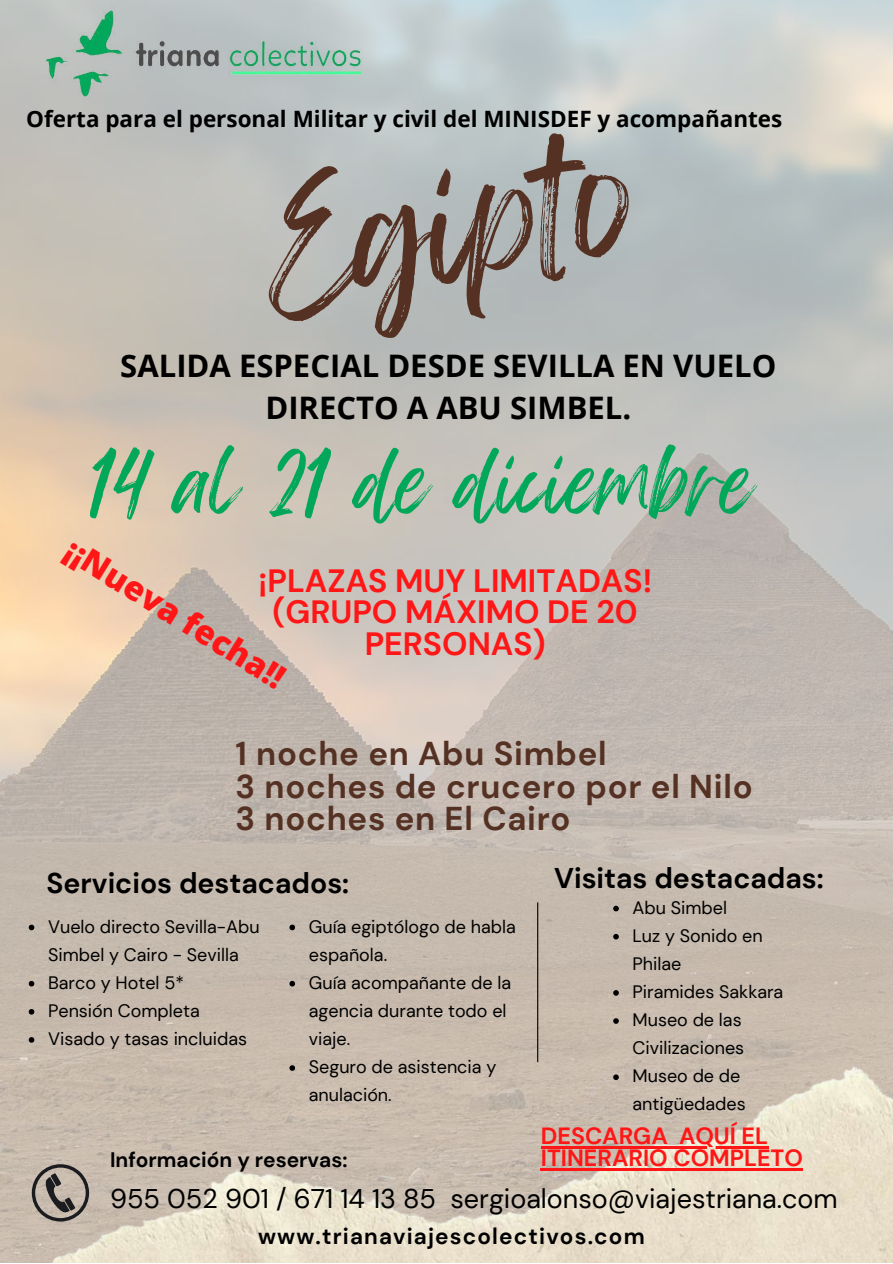
<style>
.page{position:relative;width:893px;height:1264px;background:#fff}
.page>*{position:absolute;margin:0;border:0;box-sizing:border-box;transform-origin:0 0}
.t1{font:140.85px "Feeling Passionate";color:#553123}
.t2{font:71.85px "Feeling Passionate";color:#02a75a}
.t3{font:700 33px/32.5px "DM Sans";letter-spacing:.025em;color:#553123}
.t4{font:800 33px "Open Sans";color:#ff1616}
.t5{font:700 32.25px/31.5px "DM Sans";color:#ff1616;text-align:center}
.t6{font:700 31.05px/42.8px "Open Sans";color:#000;text-align:center}
.t7{font:700 28.5px "DM Sans";color:#000}
.t8{font:27px "DM Sans";color:#000}
.t9{font:700 23.4px/22.5px "DM Sans";color:#ff1616}
.t10{font:700 22.5px "Open Sans";color:#000}
.t11{font:700 22.5px "DM Sans";letter-spacing:.05em;color:#000}
.t12{font:700 21px "DM Sans";color:#000}
.t13{font:18px/28px "DM Sans";color:#000}
</style>
<div class="page">
<img style="left:0;top:0;width:892px;height:1005px">
<img style="left:0;top:1005px;width:892px;height:257px">
<hr style="left:537px;top:902px;width:1px;height:160px;background:#000">
<svg style="left:32px;top:1164px;width:57px;height:57px;background:#938b82"></svg>
<img style="left:0;top:3px;width:422px;height:103px">
<hr style="left:541px;top:1145px;width:126px;height:3px;background:#ff1616">
<svg style="left:667px;top:1145px;width:12px;height:3px"></svg>
<hr style="left:679px;top:1145px;width:89px;height:3px;background:#ff1616">
<hr style="left:541px;top:1168px;width:261px;height:2px;background:#ff1616">
<svg style="left:289px;top:924px;width:6px;height:6px"></svg>
<svg style="left:289px;top:980px;width:6px;height:6px"></svg>
<svg style="left:289px;top:1065px;width:6px;height:5px"></svg>
<svg style="left:29px;top:924px;width:5px;height:6px"></svg>
<svg style="left:29px;top:980px;width:5px;height:6px"></svg>
<svg style="left:29px;top:1009px;width:5px;height:5px"></svg>
<svg style="left:29px;top:1037px;width:5px;height:5px"></svg>
<svg style="left:613px;top:905px;width:5px;height:6px"></svg>
<svg style="left:613px;top:933px;width:5px;height:6px"></svg>
<svg style="left:613px;top:990px;width:5px;height:5px"></svg>
<svg style="left:613px;top:1018px;width:5px;height:5px"></svg>
<svg style="left:613px;top:1074px;width:5px;height:6px"></svg>
<p class="t10" style="left:26px;top:103px;width:757px">Oferta para el personal Militar y civil del MINISDEF y acompañantes</p>
<h1 class="t1" style="left:243px;top:144px;width:380px;rotate:-10deg">Egipto</h1>
<h3 class="t6" style="left:120px;top:343px;width:657px">SALIDA ESPECIAL DESDE SEVILLA EN VUELO<br>DIRECTO A ABU SIMBEL.</h3>
<h2 class="t2" style="left:89px;top:425px;width:666px">14 al 21 de diciembre</h2>
<h3 class="t4" style="left:81px;top:526px;width:244px;rotate:32deg">¡ Nueva fecha!</h3>
<h3 class="t5" style="left:258px;top:565px;width:395px">¡PLAZAS MUY LIMITADAS! (GRUPO MÁXIMO DE 20<br>PERSONAS)</h3>
<h3 class="t3" style="left:235px;top:737px;width:518px">1 noche en Abu Simbel<br>3 noches de crucero por el Nilo<br>3 noches en El Cairo</h3>
<h3 class="t7" style="left:47px;top:864px;width:304px">Servicios destacados:</h3>
<h3 class="t7" style="left:554px;top:860px;width:271px">Visitas destacadas:</h3>
<p class="t13" style="left:309px;top:912px;width:208px">Guía egiptólogo de habla española.<br>Guía acompañante de la agencia durante todo el viaje.<br>Seguro de asistencia y anulación.</p>
<p class="t13" style="left:632px;top:893px;width:152px">Abu Simbel<br>Luz y Sonido en<br>Philae<br>Piramides Sakkara<br>Museo de las<br>Civilizaciones<br>Museo de de antigüedades</p>
<p class="t13" style="left:48px;top:912px;width:213px">Vuelo directo Sevilla-Abu<br>Simbel y Cairo - Sevilla<br>Barco y Hotel 5*<br>Pensión Completa<br>Visado y tasas incluidas</p>
<p class="t9" style="left:541px;top:1124px;width:263px">DESCARGA AQUÍ EL<br>ITINERARIO COMPLETO</p>
<p class="t12" style="left:110px;top:1146px;width:239px">Información y reservas:</p>
<h3 class="t8" style="left:110px;top:1180px;width:729px">955 052 901 / 671 14 13 85 sergioalonso@viajestriana.com</h3>
<p class="t11" style="left:258px;top:1222px;width:388px">www.trianaviajescolectivos.com</p>
</div>
